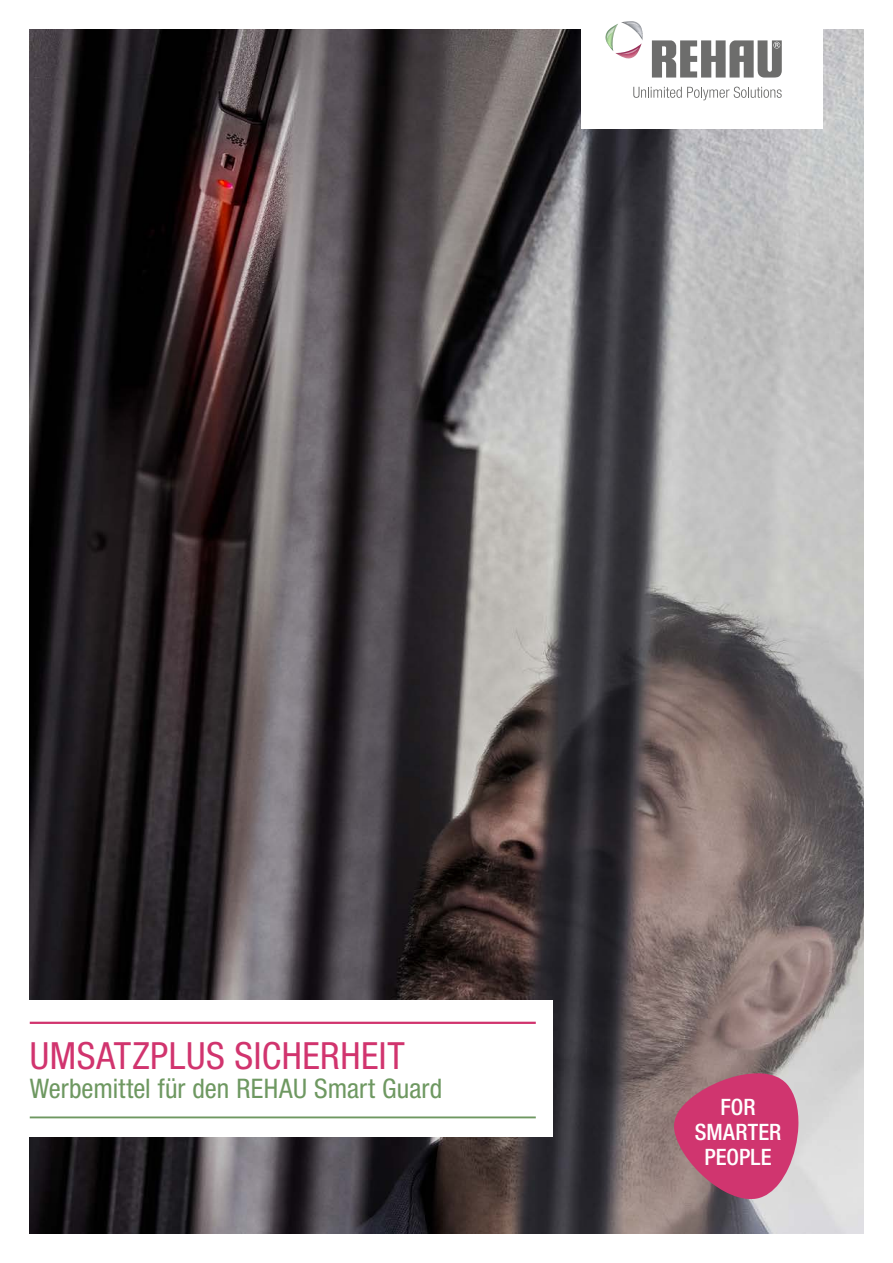
<style>
.page{position:relative;width:893px;height:1263px;background:#fff}
.page>*{position:absolute;margin:0;border:0;box-sizing:border-box;transform-origin:0 0}
.Cover_page_headline{font:condensed 37.5px "Helvetica Neue LTW1 G";letter-spacing:.015em;color:#d1346e}
.Cover_page_subline{font:condensed 27px "Helvetica Neue LTW1 G";letter-spacing:.005em;color:#6e9861}
.t1{font:500 condensed 22.65px/24.9px "Helvetica Neue LTW1 G";color:#fff;text-align:center}
</style>
<div class="page">
<img style="left:30px;top:30px;width:833px;height:1203px">
<svg style="left:674px;top:1073px;width:125px;height:126px;background:#c54e79"></svg>
<div style="left:0;top:1000px;width:553px;height:137px;background:#fff"></div>
<hr style="left:30px;top:1022px;width:506px;height:2px;background:#d1346e">
<hr style="left:30px;top:1116px;width:506px;height:2px;background:#6e9861">
<div style="left:581px;top:0;width:241px;height:128px;background:#fff"></div>
<svg style="left:633px;top:87px;width:149px;height:13px"></svg>
<svg style="left:652px;top:40px;width:130px;height:38px"></svg>
<svg style="left:605px;top:21px;width:38px;height:38px"></svg>
<p class="Cover_page_headline" style="left:30px;top:1033px;width:376px">UMSATZPLUS SICHERHEIT</p>
<p class="Cover_page_subline" style="left:30px;top:1072px;width:414px">Werbemittel für den REHAU Smart Guard</p>
<p class="t1" style="left:695px;top:1094px;width:88px">FOR<br>SMARTER<br>PEOPLE</p>
</div>
